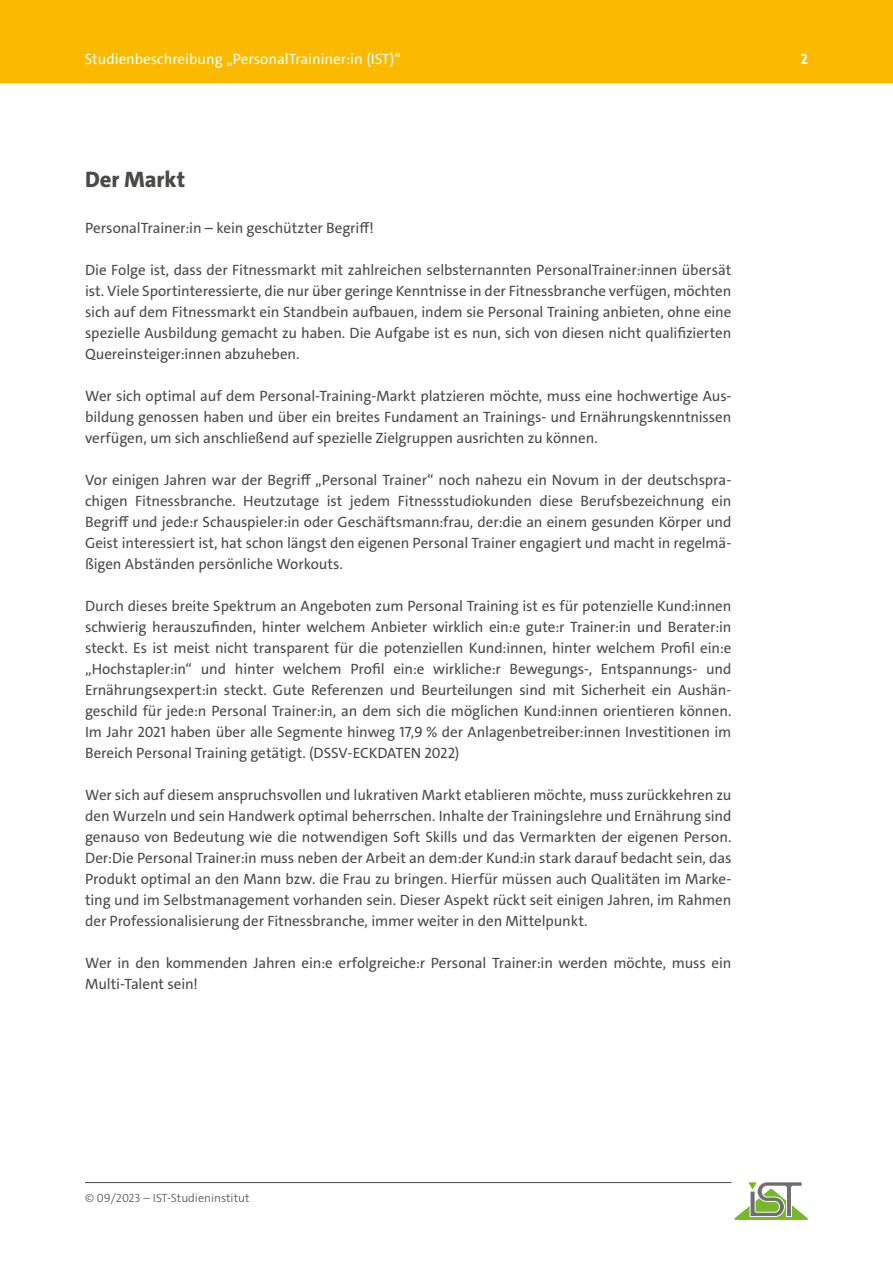
<style>
.page{position:relative;width:893px;height:1263px;background:#fff}
.page>*{position:absolute;margin:0;border:0;box-sizing:border-box;transform-origin:0 0}
.t1{font:800 22.5px "The Sans C4 s";color:#4a4a49}
.t2{font:15px/21px "The Sans C4 s";letter-spacing:-.005em;color:#4a4a49;text-align:justify}
.t3{font:15px "The Sans C4 s";color:#fff}
.t4{font:700 15px "The Sans C4 s";color:#fff}
.t5{font:300 12px "The Sans C4 s";color:#4a4a49}
</style>
<div class="page">
<hr style="left:85px;top:1182px;width:646px;height:1px;background:#4a4a49">
<svg style="left:734px;top:1182px;width:74px;height:38px"></svg>
<div style="left:0;top:0;width:893px;height:83px;background:#fbba00"></div>
<p class="t3" style="left:85px;top:49px;width:318px">Studienbeschreibung „PersonalTraininer:in (IST)“</p>
<p class="t4" style="left:800px;top:49px;width:9px">2</p>
<h1 class="t1" style="left:85px;top:165px;width:102px">Der Markt</h1>
<p class="t2" style="left:85px;top:217px;width:290px">PersonalTrainer:in – kein geschützter Begriff!</p>
<p class="t2" style="left:85px;top:259px;width:648px">Die Folge ist, dass der Fitnessmarkt mit zahlreichen selbsternannten PersonalTrainer:innen übersät ist. Viele Sportinteressierte, die nur über geringe Kenntnisse in der Fitnessbranche verfügen, möchten sich auf dem Fitnessmarkt ein Standbein aufbauen, indem sie Personal Training anbieten, ohne eine spezielle Ausbildung gemacht zu haben. Die Aufgabe ist es nun, sich von diesen nicht qualifizierten Quereinsteiger:innen abzuheben.</p>
<p class="t2" style="left:85px;top:385px;width:648px">Wer sich optimal auf dem Personal-Training-Markt platzieren möchte, muss eine hochwertige Aus&shy;bildung genossen haben und über ein breites Fundament an Trainings- und Ernährungskenntnissen verfügen, um sich anschließend auf spezielle Zielgruppen ausrichten zu können.</p>
<p class="t2" style="left:85px;top:469px;width:648px">Vor einigen Jahren war der Begriff „Personal Trainer“ noch nahezu ein Novum in der deutschspra&shy;chigen Fitnessbranche. Heutzutage ist jedem Fitnessstudiokunden diese Berufsbezeichnung ein Begriff und jede:r Schauspieler:in oder Geschäftsmann:frau, der:die an einem gesunden Körper und Geist interessiert ist, hat schon längst den eigenen Personal Trainer engagiert und macht in regelmä&shy;ßigen Abständen persönliche Workouts.</p>
<p class="t2" style="left:85px;top:595px;width:648px">Durch dieses breite Spektrum an Angeboten zum Personal Training ist es für potenzielle Kund:innen schwierig herauszufinden, hinter welchem Anbieter wirklich ein:e gute:r Trainer:in und Berater:in steckt. Es ist meist nicht transparent für die potenziellen Kund:innen, hinter welchem Profil ein:e „Hochstapler:in“ und hinter welchem Profil ein:e wirkliche:r Bewegungs-, Entspannungs- und Ernährungsexpert:in steckt. Gute Referenzen und Beurteilungen sind mit Sicherheit ein Aushän&shy;geschild für jede:n Personal Trainer:in, an dem sich die möglichen Kund:innen orientieren können.<br>Im Jahr 2021 haben über alle Segmente hinweg 17,9 % der Anlagenbetreiber:innen Investitionen im Bereich Personal Training getätigt. (DSSV-ECKDATEN 2022)</p>
<p class="t2" style="left:85px;top:784px;width:648px">Wer sich auf diesem anspruchsvollen und lukrativen Markt etablieren möchte, muss zurückkehren zu den Wurzeln und sein Handwerk optimal beherrschen. Inhalte der Trainingslehre und Ernährung sind genauso von Bedeutung wie die notwendigen Soft Skills und das Vermarkten der eigenen Person.<br>Der:Die Personal Trainer:in muss neben der Arbeit an dem:der Kund:in stark darauf bedacht sein, das Produkt optimal an den Mann bzw. die Frau zu bringen. Hierfür müssen auch Qualitäten im Marke&shy;ting und im Selbstmanagement vorhanden sein. Dieser Aspekt rückt seit einigen Jahren, im Rahmen der Professionalisierung der Fitnessbranche, immer weiter in den Mittelpunkt.</p>
<p class="t2" style="left:85px;top:952px;width:648px">Wer in den kommenden Jahren ein:e erfolgreiche:r Personal Trainer:in werden möchte, muss ein<br>Multi-Talent sein!</p>
<p class="t5" style="left:85px;top:1190px;width:166px">© 09/2023 – IST-Studieninstitut</p>
</div>
